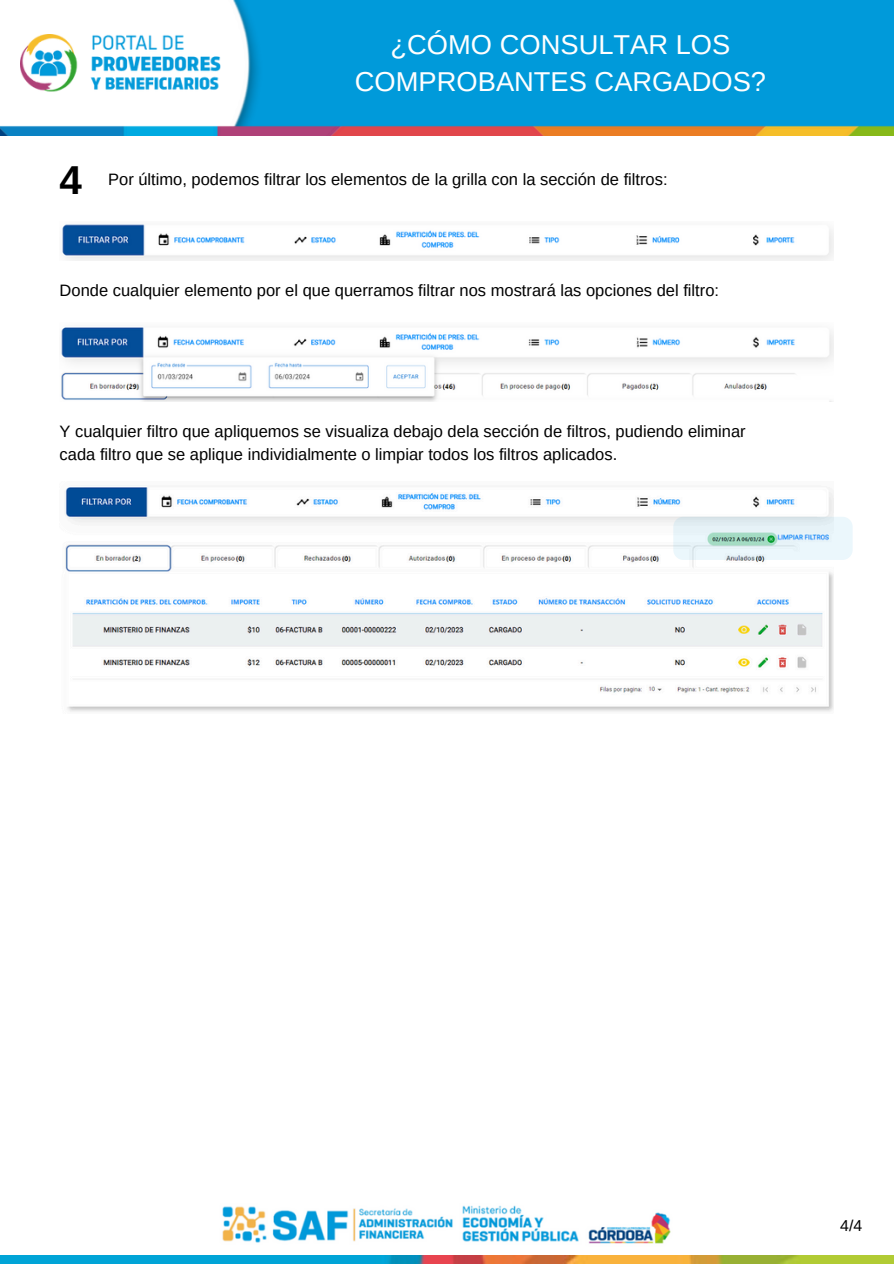
<style>
.page{position:relative;width:894px;height:1264px;background:#fff}
.page>*{position:absolute;margin:0;border:0;box-sizing:border-box;transform-origin:0 0}
.t1{font:700 40.35px "Arimo";color:#000}
.t2{font:27.3px/37.2px "Arimo";color:#fff;text-align:center}
.t3{font:16.5px/22.5px "Arimo";color:#000}
.t4{font:15.9px "Arimo";color:#000}
</style>
<div class="page">
<div style="left:1px;top:0;width:892px;height:129px;background:#009ada"></div>
<img style="left:0;top:0;width:258px;height:135px">
<img style="left:1px;top:116px;width:892px;height:19px">
<img style="left:21px;top:35px;width:199px;height:59px">
<img style="left:62px;top:224px;width:770px;height:36px">
<img style="left:61px;top:327px;width:771px;height:74px">
<img style="left:64px;top:485px;width:768px;height:227px">
<svg style="left:673px;top:516px;width:179px;height:44px;background:#d8eaed"></svg>
<img style="left:0;top:1255px;width:893px;height:8px">
<img style="left:222px;top:1205px;width:449px;height:39px">
<p class="t2" style="left:355px;top:26px;width:412px">¿CÓMO CONSULTAR LOS<br>COMPROBANTES CARGADOS?</p>
<p class="t1" style="left:60px;top:158px;width:24px">4</p>
<p class="t3" style="left:108px;top:168px;width:561px">Por último, podemos filtrar los elementos de la grilla con la sección de filtros:</p>
<p class="t3" style="left:60px;top:279px;width:660px">Donde cualquier elemento por el que querramos filtrar nos mostrará las opciones del filtro:</p>
<p class="t3" style="left:60px;top:420px;width:687px">Y cualquier filtro que apliquemos se visualiza debajo dela sección de filtros, pudiendo eliminar cada filtro que se aplique individialmente o limpiar todos los filtros aplicados.</p>
<p class="t4" style="left:840px;top:1216px;width:23px">4/4</p>
</div>
